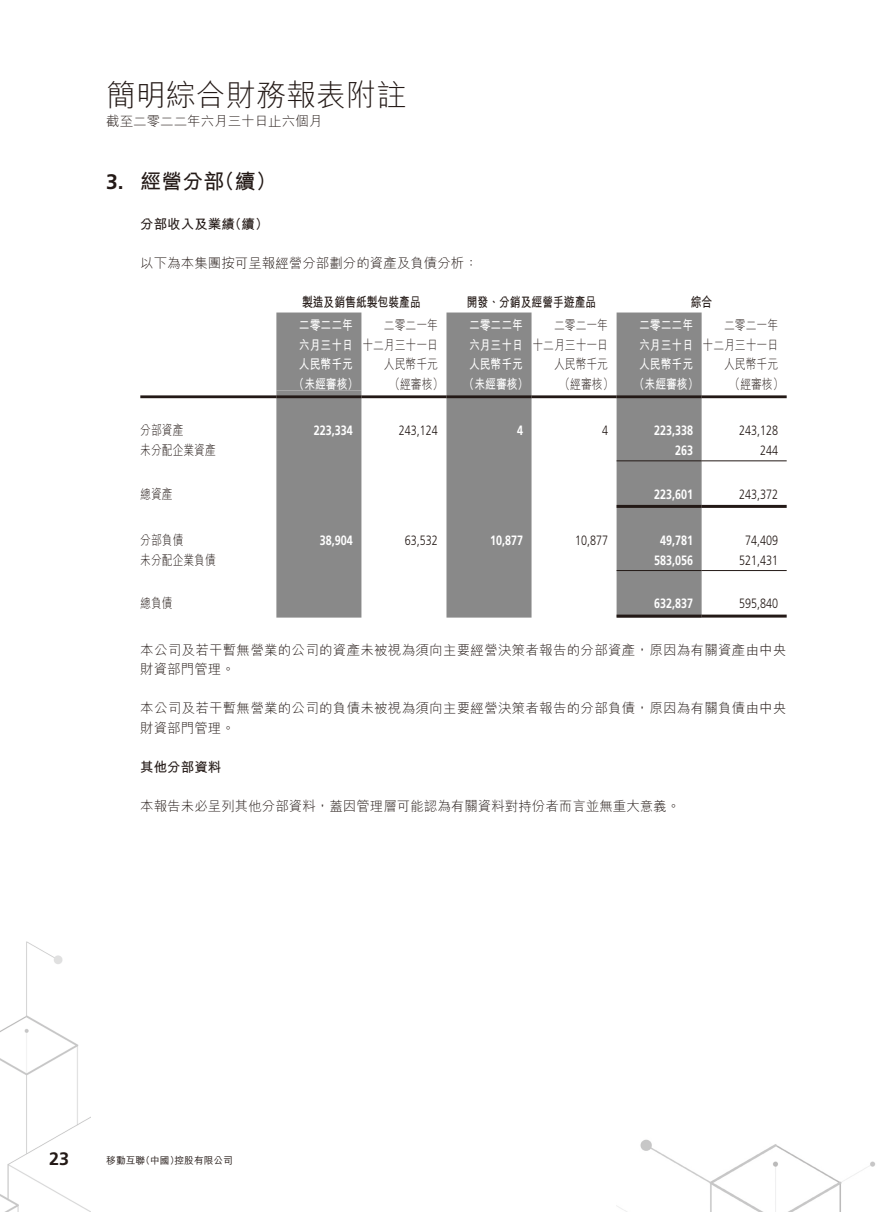
<style>
.page{position:relative;width:893px;height:1212px;background:#fff}
.page>*{position:absolute;margin:0;border:0;box-sizing:border-box;transform-origin:0 0}
.t1{font:300 30px "M Hei HK";color:#231916}
.t2{font:700 21px "M Hei HK";color:#231916}
.t3{font:700 21px "Frutiger LT Std";color:#231916}
.t4{font:700 18px "Frutiger LT Std";color:#231916}
.t5{font:300 13.5px/19.5px "M Hei HK";letter-spacing:.02em;color:#231916}
.t6{font:300 13.5px/19.5px "M Hei HK";color:#231916;text-align:right;scale:.8 1}
.t7{font:300 13.5px "M Hei HK";color:#231916}
.t8{font:700 13.5px/19.5px "M Hei HK";color:#fff;scale:.8 1}
.t9{font:300 13.5px "Frutiger LT Std";color:#231916;scale:.8 1}
.t10{font:700 13.5px "Frutiger LT Std";color:#fff;scale:.8 1}
.t11{font:700 13.5px "M Hei HK";color:#231916;scale:.8 1}
.t12{font:700 13.5px "M Hei HK";color:#231916}
.t13{font:500 9.75px "M Hei HK";color:#231916}
</style>
<div class="page">
<img style="left:616px;top:1139px;width:259px;height:73px">
<img style="left:0;top:941px;width:91px;height:271px">
<svg style="left:276px;top:312px;width:426px;height:306px;fill:#898989"></svg>
<hr style="left:140px;top:395px;width:136px;height:3px;background:#231916">
<hr style="left:276px;top:395px;width:85px;height:3px;background:#231916">
<hr style="left:361px;top:395px;width:85px;height:3px;background:#231916">
<hr style="left:446px;top:395px;width:85px;height:3px;background:#231916">
<hr style="left:531px;top:395px;width:86px;height:3px;background:#231916">
<hr style="left:617px;top:395px;width:85px;height:3px;background:#231916">
<hr style="left:702px;top:395px;width:85px;height:3px;background:#231916">
<hr style="left:617px;top:460px;width:85px;height:1px;background:#231916">
<hr style="left:702px;top:460px;width:85px;height:1px;background:#231916">
<hr style="left:617px;top:505px;width:85px;height:3px;background:#231916">
<hr style="left:702px;top:505px;width:85px;height:3px;background:#231916">
<hr style="left:617px;top:570px;width:85px;height:1px;background:#231916">
<hr style="left:702px;top:570px;width:85px;height:1px;background:#231916">
<hr style="left:617px;top:615px;width:85px;height:3px;background:#231916">
<hr style="left:702px;top:615px;width:85px;height:3px;background:#231916">
<h1 class="t1" style="left:106px;top:80px;width:301px">簡明綜合財務報表附註</h1>
<p class="t7" style="left:106px;top:114px;width:217px">截至二零二二年六月三十日止六個月</p>
<h2 class="t3" style="left:106px;top:169px;width:19px">3.</h2>
<h2 class="t2" style="left:140px;top:166px;width:85px">經營分部</h2>
<h2 class="t2" style="left:214px;top:166px;width:64px">（續(</h2>
<p class="t12" style="left:140px;top:214px;width:96px">分部收入及業績</p>
<p class="t7" style="left:140px;top:256px;width:339px">以下為本集團按可呈報經營分部劃分的資產及負債分析：</p>
<p class="t12" style="left:228px;top:214px;width:42px">（續(</p>
<p class="t11" style="left:691px;top:292px;width:29px">綜合</p>
<p class="t11" style="left:302px;top:292px;width:150px">製造及銷售紙製包裝產品</p>
<p class="t8" style="left:299px;top:314px;width:69px">二零二二年六月三十日</p>
<p class="t6" style="left:362px;top:315px;width:96px">二零二一年<br>十二月三十一日</p>
<p class="t8" style="left:469px;top:314px;width:69px">二零二二年六月三十日</p>
<p class="t6" style="left:532px;top:315px;width:96px">二零二一年<br>十二月三十一日</p>
<p class="t8" style="left:639px;top:314px;width:69px">二零二二年六月三十日</p>
<p class="t6" style="left:703px;top:315px;width:96px">二零二一年<br>十二月三十一日人民幣千元</p>
<p class="t11" style="left:467px;top:292px;width:164px">開發、分銷及經營手遊產品</p>
<p class="t6" style="left:384px;top:354px;width:69px">人民幣千元</p>
<p class="t6" style="left:554px;top:354px;width:69px">人民幣千元</p>
<p class="t8" style="left:299px;top:353px;width:69px">人民幣千元</p>
<p class="t8" style="left:469px;top:353px;width:69px">人民幣千元</p>
<p class="t8" style="left:639px;top:353px;width:69px">人民幣千元</p>
<p class="t8" style="left:294px;top:373px;width:82px">（未經審核）</p>
<p class="t6" style="left:389px;top:374px;width:69px">（經審核）</p>
<p class="t8" style="left:464px;top:373px;width:82px">（未經審核）</p>
<p class="t6" style="left:559px;top:374px;width:69px">（經審核）</p>
<p class="t8" style="left:634px;top:373px;width:83px">（未經審核）</p>
<p class="t6" style="left:730px;top:374px;width:69px">（經審核(</p>
<p class="t6" style="left:140px;top:421px;width:56px">分部資產</p>
<p class="t10" style="left:314px;top:423px;width:50px">223,334</p>
<p class="t9" style="left:399px;top:423px;width:50px">243,124</p>
<p class="t10" style="left:517px;top:423px;width:9px">4</p>
<p class="t9" style="left:602px;top:423px;width:9px">4</p>
<p class="t10" style="left:654px;top:423px;width:50px">223,338</p>
<p class="t9" style="left:739px;top:423px;width:50px">243,128</p>
<p class="t6" style="left:140px;top:440px;width:96px">未分配企業資產</p>
<p class="t10" style="left:675px;top:442px;width:24px">263</p>
<p class="t9" style="left:760px;top:443px;width:24px">244</p>
<p class="t6" style="left:140px;top:484px;width:42px">總資產</p>
<p class="t10" style="left:654px;top:486px;width:50px">223,601</p>
<p class="t9" style="left:739px;top:486px;width:50px">243,372</p>
<p class="t6" style="left:140px;top:530px;width:56px">分部負債</p>
<p class="t10" style="left:320px;top:532px;width:43px">38,904</p>
<p class="t9" style="left:405px;top:533px;width:43px">63,532</p>
<p class="t10" style="left:490px;top:532px;width:43px">10,877</p>
<p class="t9" style="left:575px;top:533px;width:43px">10,877</p>
<p class="t10" style="left:660px;top:532px;width:43px">49,781</p>
<p class="t9" style="left:745px;top:533px;width:43px">74,409</p>
<p class="t6" style="left:140px;top:550px;width:96px">未分配企業負債</p>
<p class="t10" style="left:654px;top:552px;width:50px">583,056</p>
<p class="t9" style="left:739px;top:552px;width:50px">521,431</p>
<p class="t6" style="left:140px;top:593px;width:42px">總負債</p>
<p class="t5" style="left:140px;top:640px;width:648px">本公司及若干暫無營業的公司的資產未被視為須向主要經營決策者報告的分部資產，原因為有關資產由中央財資部門管理。</p>
<p class="t5" style="left:140px;top:698px;width:648px">本公司及若干暫無營業的公司的負債未被視為須向主要經營決策者報告的分部負債，原因為有關負債由中央財資部門管理。</p>
<p class="t12" style="left:140px;top:757px;width:82px">其他分部資料</p>
<p class="t7" style="left:140px;top:799px;width:541px">本報告未必呈列其他分部資料，蓋因管理層可能認為有關資料對持份者而言並無重大意義。</p>
<p class="t10" style="left:654px;top:596px;width:50px">632,837</p>
<p class="t9" style="left:739px;top:596px;width:50px">595,840</p>
<h3 class="t4" style="left:49px;top:1148px;width:22px">23</h3>
<p class="t13" style="left:175px;top:1154px;width:60px">控股有限公司</p>
<p class="t13" style="left:106px;top:1154px;width:40px">移動互聯</p>
<p class="t13" style="left:140px;top:1154px;width:40px">（中國）</p>
</div>
